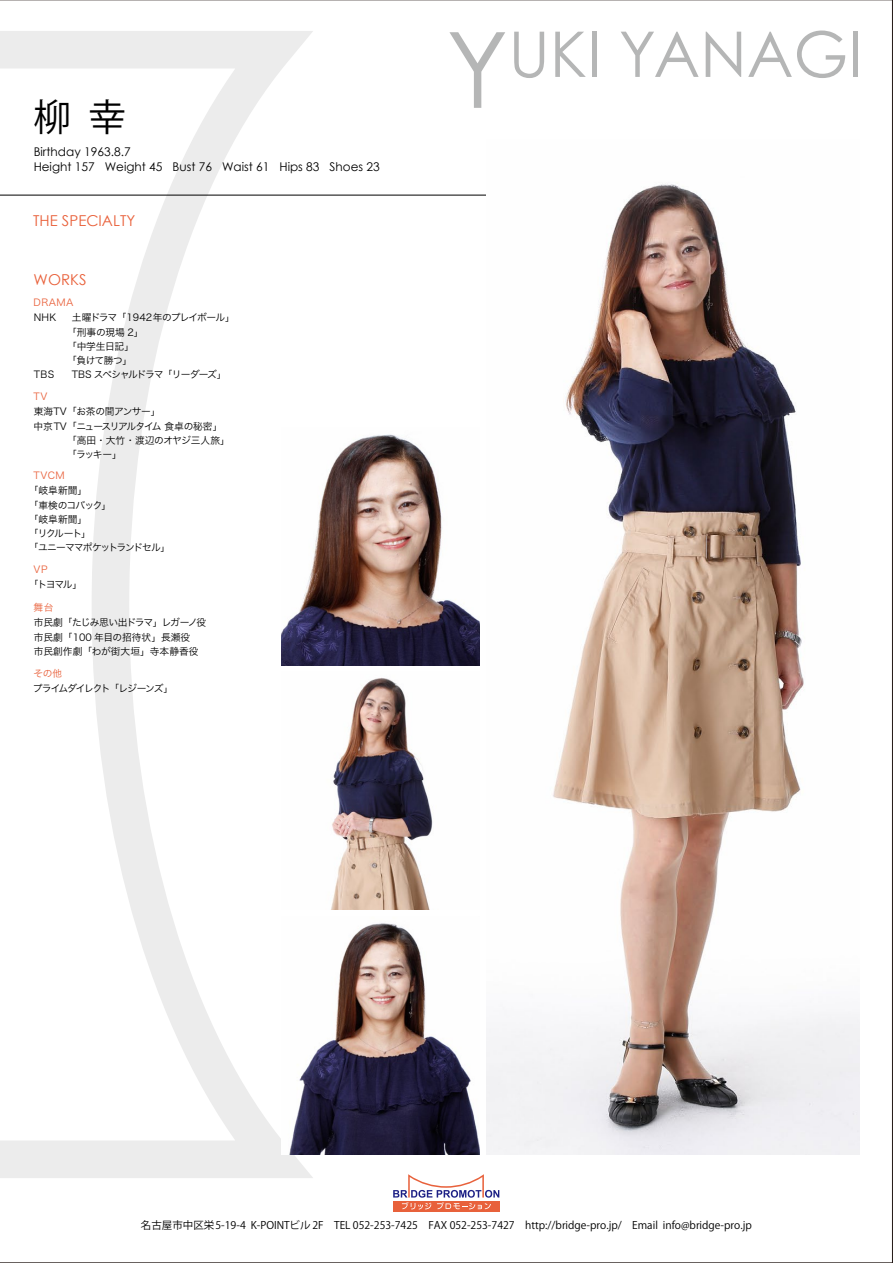
<style>
.page{position:relative;width:893px;height:1263px;background:#fff}
.page>*{position:absolute;margin:0;border:0;box-sizing:border-box;transform-origin:0 0}
.t1{font:63px "Century Gothic";color:#b5b6b6}
.t2{font:37.5px "Koz Go Pro";color:#000}
.t3{font:15px "Century Gothic";color:#e9613b}
.t4{font:12px/15px "Century Gothic";color:#000}
.t5{font:10.5px "Koz Go Pro";color:#000}
.t6{font:9.75px/14.2px "Hira Kaku Pro W3";letter-spacing:-.08em;color:#000}
.t7{font:9.75px "Hira Kaku Pro W3";letter-spacing:-.055em;color:#000}
.t8{font:9.75px/14.2px "Hira Kaku Pro W3";color:#000}
.t9{font:9.75px "Hira Kaku Pro W3";letter-spacing:.04em;color:#e9613b}
.t10{font:9.75px "Hira Kaku Pro W3";letter-spacing:-.11em;color:#000}
.t11{font:9.75px "Hira Kaku Pro W3";letter-spacing:-.01em;color:#000}
.t12{font:9.75px "Hira Kaku Pro W3";letter-spacing:-.12em;color:#000}
.t13{font:9.75px "Hira Kaku Pro W3";letter-spacing:-.03em;color:#000}
.s1{font-size:105.3px}
</style>
<div class="page">
<svg style="left:2px;top:31px;width:352px;height:1147px"></svg>
<svg style="left:393px;top:1209px;width:106px;height:2px"></svg>
<svg style="left:393px;top:1174px;width:106px;height:35px"></svg>
<hr style="left:0;top:195px;width:512px;height:1px;background:#000">
<img style="left:282px;top:427px;width:198px;height:238px">
<img style="left:486px;top:184px;width:374px;height:970px">
<img style="left:282px;top:672px;width:151px;height:238px">
<img style="left:282px;top:916px;width:198px;height:238px">
<h2 class="t2" style="left:33px;top:93px;width:94px">柳 幸</h2>
<p class="t4" style="left:34px;top:144px;width:348px">Birthday 1963.8.7<br>Height 157 Weight 45 Bust 76 Waist 61 Hips 83 Shoes 23</p>
<h3 class="t3" style="left:33px;top:211px;width:104px">THE SPECIALTY</h3>
<h3 class="t3" style="left:34px;top:271px;width:54px">WORKS</h3>
<p class="t9" style="left:34px;top:294px;width:41px">DRAMA</p>
<p class="t7" style="left:34px;top:309px;width:24px">NHK</p>
<p class="t7" style="left:72px;top:309px;width:164px">土曜ドラマ「1942年のプレイボール」</p>
<p class="t7" style="left:67px;top:323px;width:78px">「刑事の現場 2」</p>
<p class="t7" style="left:67px;top:338px;width:68px">「中学生日記」</p>
<p class="t7" style="left:67px;top:352px;width:67px">「負けて勝つ」</p>
<p class="t10" style="left:72px;top:366px;width:156px">TBS スペシャルドラマ「リーダーズ」</p>
<p class="t13" style="left:34px;top:403px;width:128px">東海TV「お茶の間アンサー」</p>
<p class="t6" style="left:33px;top:418px;width:190px">中京TV「ニュースリアルタイム 食卓の秘密」</p>
<p class="t11" style="left:67px;top:431px;width:164px">「高田・大竹・渡辺のオヤジ三人旅」</p>
<p class="t7" style="left:67px;top:446px;width:56px">「ラッキー」</p>
<p class="t7" style="left:34px;top:366px;width:22px">TBS</p>
<p class="t9" style="left:34px;top:388px;width:15px">TV</p>
<p class="t9" style="left:34px;top:467px;width:33px">TVCM</p>
<p class="t6" style="left:29px;top:483px;width:143px">「岐阜新聞」<br>「車検のコバック」<br>「岐阜新聞」<br>「リクルート」<br>「ユニーママポケットランドセル」</p>
<p class="t9" style="left:34px;top:561px;width:15px">VP</p>
<p class="t7" style="left:29px;top:576px;width:55px">「トヨマル」</p>
<p class="t9" style="left:34px;top:599px;width:21px">舞台</p>
<p class="t8" style="left:34px;top:615px;width:174px">市民劇「たじみ思い出ドラマ」レガーノ役市民劇「100 年目の招待状」長瀬役<br>市民創作劇「わが街大垣」寺本静香役</p>
<p class="t9" style="left:33px;top:665px;width:31px">その他</p>
<p class="t12" style="left:33px;top:680px;width:142px">プライムダイレクト「レジーンズ」</p>
<h1 class="t1" style="left:446px;top:16px;width:418px"><span class="s1">Y</span>UKI YANAGI</h1>
<p class="t5" style="left:141px;top:1218px;width:612px">名古屋市中区栄5-19-4 K-POINTビル 2F　TEL 052-253-7425　FAX 052-253-7427　http://bridge-pro.jp/　Email info@bridge-pro.jp</p>
</div>
